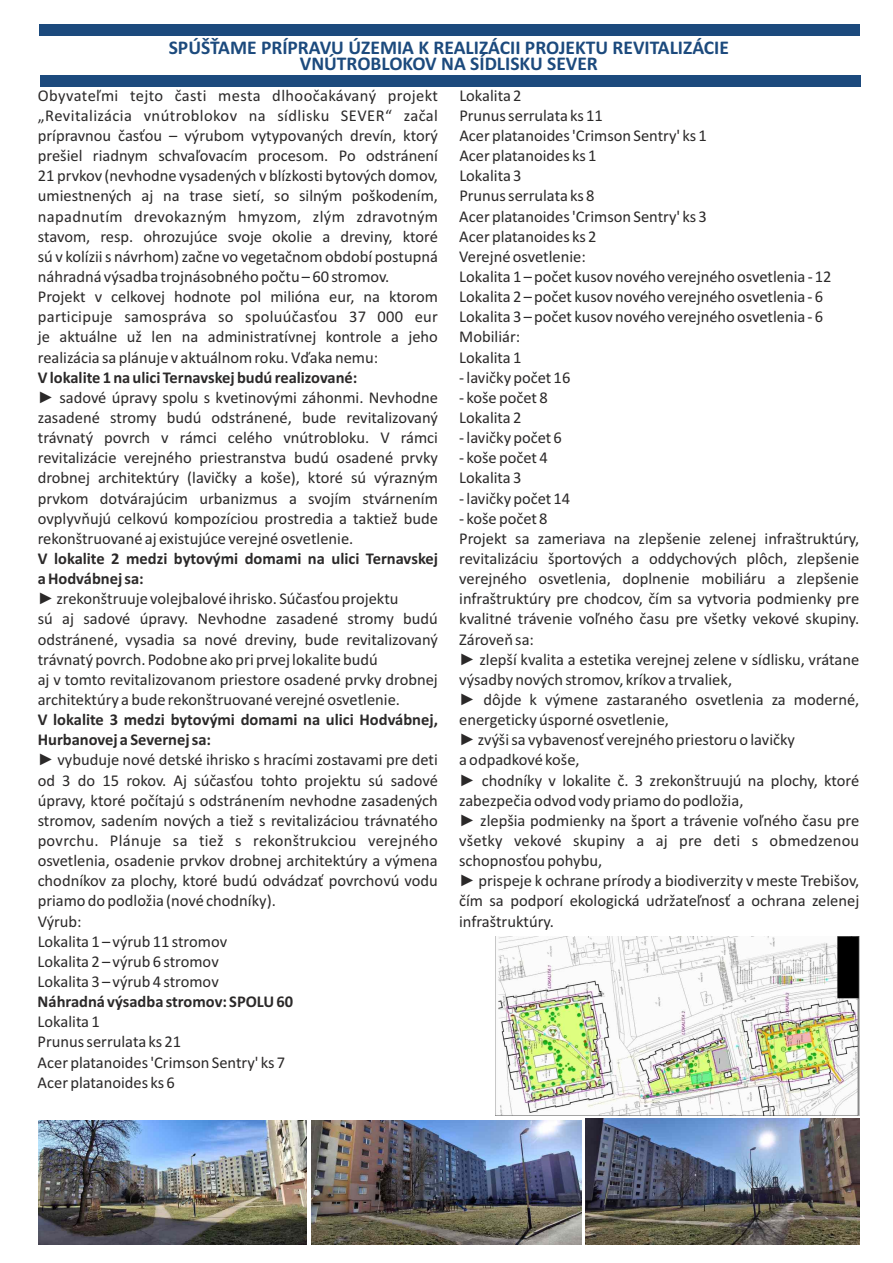
<style>
.page{position:relative;width:893px;height:1263px;background:#fff}
.page>*{position:absolute;margin:0;border:0;box-sizing:border-box;transform-origin:0 0}
.t1{font:700 19.5px/16.4px "Calibri";color:#1c4a7d;text-align:center}
.t2{font:16.5px/20.1px "Calibri";color:#2b2929}
.t3{font:700 16.5px "Calibri";color:#2b2929}
.t4{font:16.5px "Calibri";letter-spacing:.02em;color:#2b2929}
.t5{font:16.5px "Calibri";letter-spacing:.025em;color:#2b2929}
.s1{font-family:"Arial"}
.s2{font-weight:700}
</style>
<div class="page">
<div style="left:39px;top:24px;width:820px;height:11px;background:#1c4a7d"></div>
<div style="left:41px;top:75px;width:820px;height:11px;background:#1c4a7d"></div>
<img style="left:495px;top:936px;width:365px;height:180px">
<img style="left:38px;top:1121px;width:269px;height:123px">
<img style="left:312px;top:1120px;width:269px;height:124px">
<img style="left:586px;top:1118px;width:273px;height:126px">
<p class="t1" style="left:169px;top:41px;width:562px">SPÚŠŤAME PRÍPRAVU ÚZEMIA K REALIZÁCII PROJEKTU REVITALIZÁCIE<br>VNÚTROBLOKOV NA SÍDLISKU SEVER</p>
<p class="t5" style="left:38px;top:88px;width:402px">Obyvateľmi tejto časti mesta dlhoočakávaný projekt</p>
<p class="t2" style="left:459px;top:87px;width:64px">Lokalita 2</p>
<p class="t5" style="left:38px;top:108px;width:402px">„Revitalizácia vnútroblokov na sídlisku SEVER“ začal</p>
<p class="t2" style="left:459px;top:107px;width:145px">Prunus serrulata ks 11</p>
<p class="t2" style="left:38px;top:127px;width:402px">prípravnou časťou – výrubom vytypovaných drevín, ktorý</p>
<p class="t2" style="left:459px;top:127px;width:249px">Acer platanoides 'Crimson Sentry' ks 1</p>
<p class="t2" style="left:38px;top:147px;width:402px">prešiel riadnym schvaľovacím procesom. Po odstránení</p>
<p class="t2" style="left:459px;top:147px;width:139px">Acer platanoides ks 1</p>
<p class="t2" style="left:38px;top:167px;width:402px">21 prvkov (nevhodne vysadených v blízkosti bytových domov,</p>
<p class="t2" style="left:459px;top:167px;width:64px">Lokalita 3</p>
<p class="t2" style="left:38px;top:187px;width:402px">umiestnených aj na trase sietí, so silným poškodením,</p>
<p class="t2" style="left:459px;top:187px;width:137px">Prunus serrulata ks 8</p>
<p class="t4" style="left:38px;top:209px;width:402px">napadnutím drevokazným hmyzom, zlým zdravotným</p>
<p class="t2" style="left:459px;top:207px;width:249px">Acer platanoides 'Crimson Sentry' ks 3</p>
<p class="t2" style="left:38px;top:228px;width:402px">stavom, resp. ohrozujúce svoje okolie a dreviny, ktoré</p>
<p class="t2" style="left:459px;top:228px;width:139px">Acer platanoides ks 2</p>
<p class="t2" style="left:38px;top:248px;width:402px">sú v kolízii s návrhom) začne vo vegetačnom období postupná</p>
<p class="t2" style="left:459px;top:248px;width:128px">Verejné osvetlenie:</p>
<p class="t2" style="left:38px;top:268px;width:353px">náhradná výsadba trojnásobného počtu – 60 stromov.</p>
<p class="t2" style="left:459px;top:268px;width:374px">Lokalita 1 – počet kusov nového verejného osvetlenia - 12</p>
<p class="t2" style="left:38px;top:288px;width:402px">Projekt v celkovej hodnote pol milióna eur, na ktorom</p>
<p class="t2" style="left:459px;top:288px;width:365px">Lokalita 2 – počet kusov nového verejného osvetlenia - 6</p>
<p class="t4" style="left:38px;top:310px;width:402px">participuje samospráva so spoluúčasťou 37 000 eur</p>
<p class="t2" style="left:459px;top:308px;width:365px">Lokalita 3 – počet kusov nového verejného osvetlenia - 6</p>
<p class="t2" style="left:38px;top:328px;width:402px">je aktuálne už len na administratívnej kontrole a jeho</p>
<p class="t2" style="left:459px;top:328px;width:62px">Mobiliár:</p>
<p class="t2" style="left:38px;top:348px;width:342px">realizácia sa plánuje v aktuálnom roku. Vďaka nemu:</p>
<p class="t2" style="left:459px;top:348px;width:64px">Lokalita 1</p>
<p class="t3" style="left:38px;top:370px;width:321px">V lokalite 1 na ulici Ternavskej budú realizované:</p>
<p class="t2" style="left:459px;top:369px;width:113px">- lavičky počet 16</p>
<p class="t2" style="left:38px;top:389px;width:402px"><span class="s1">►</span> sadové úpravy spolu s kvetinovými záhonmi. Nevhodne</p>
<p class="t2" style="left:459px;top:389px;width:90px">- koše počet 8</p>
<p class="t2" style="left:38px;top:409px;width:402px">zasadené stromy budú odstránené, bude revitalizovaný</p>
<p class="t2" style="left:459px;top:409px;width:64px">Lokalita 2</p>
<p class="t2" style="left:38px;top:429px;width:402px">trávnatý povrch v rámci celého vnútrobloku. V rámci</p>
<p class="t2" style="left:459px;top:429px;width:104px">- lavičky počet 6</p>
<p class="t2" style="left:38px;top:449px;width:402px">revitalizácie verejného priestranstva budú osadené prvky</p>
<p class="t2" style="left:459px;top:449px;width:90px">- koše počet 4</p>
<p class="t2" style="left:38px;top:469px;width:402px">drobnej architektúry (lavičky a koše), ktoré sú výrazným</p>
<p class="t2" style="left:459px;top:469px;width:64px">Lokalita 3</p>
<p class="t2" style="left:38px;top:489px;width:402px">prvkom dotvárajúcim urbanizmus a svojím stvárnením</p>
<p class="t2" style="left:459px;top:489px;width:113px">- lavičky počet 14</p>
<p class="t2" style="left:38px;top:510px;width:402px">ovplyvňujú celkovú kompozíciou prostredia a taktiež bude</p>
<p class="t2" style="left:459px;top:510px;width:90px">- koše počet 8</p>
<p class="t2" style="left:38px;top:530px;width:317px">rekonštruované aj existujúce verejné osvetlenie.</p>
<p class="t2" style="left:459px;top:530px;width:402px">Projekt sa zameriava na zlepšenie zelenej infraštruktúry,</p>
<p class="t3" style="left:38px;top:552px;width:402px">V lokalite 2 medzi bytovými domami na ulici Ternavskej</p>
<p class="t2" style="left:459px;top:550px;width:402px">revitalizáciu športových a oddychových plôch, zlepšenie</p>
<p class="t3" style="left:38px;top:572px;width:107px">a Hodvábnej sa:</p>
<p class="t2" style="left:459px;top:570px;width:401px">verejného osvetlenia, doplnenie mobiliáru a zlepšenie</p>
<p class="t2" style="left:38px;top:590px;width:362px"><span class="s1">►</span>zrekonštruuje volejbalové ihrisko. Súčasťou projektu</p>
<p class="t2" style="left:459px;top:590px;width:402px">infraštruktúry pre chodcov, čím sa vytvoria podmienky pre</p>
<p class="t2" style="left:38px;top:610px;width:402px">sú aj sadové úpravy. Nevhodne zasadené stromy budú</p>
<p class="t2" style="left:459px;top:610px;width:402px">kvalitné trávenie voľného času pre všetky vekové skupiny.</p>
<p class="t2" style="left:38px;top:630px;width:402px">odstránené, vysadia sa nové dreviny, bude revitalizovaný</p>
<p class="t2" style="left:459px;top:630px;width:76px">Zároveň sa:</p>
<p class="t2" style="left:38px;top:650px;width:342px">trávnatý povrch. Podobne ako pri prvej lokalite budú</p>
<p class="t2" style="left:459px;top:650px;width:402px"><span class="s1">►</span> zlepší kvalita a estetika verejnej zelene v sídlisku, vrátane</p>
<p class="t2" style="left:38px;top:671px;width:402px">aj v tomto revitalizovanom priestore osadené prvky drobnej</p>
<p class="t2" style="left:459px;top:671px;width:274px">výsadby nových stromov, kríkov a trvaliek,</p>
<p class="t2" style="left:38px;top:691px;width:364px">architektúry a bude rekonštruované verejné osvetlenie.</p>
<p class="t2" style="left:459px;top:691px;width:402px"><span class="s1">►</span> dôjde k výmene zastaraného osvetlenia za moderné,</p>
<p class="t3" style="left:38px;top:713px;width:402px">V lokalite 3 medzi bytovými domami na ulici Hodvábnej,</p>
<p class="t2" style="left:459px;top:711px;width:211px">energeticky úsporné osvetlenie,</p>
<p class="t3" style="left:38px;top:733px;width:175px">Hurbanovej a Severnej sa:</p>
<p class="t2" style="left:459px;top:731px;width:337px"><span class="s1">►</span>zvýši sa vybavenosť verejného priestoru o lavičky</p>
<p class="t2" style="left:38px;top:751px;width:402px"><span class="s1">►</span> vybuduje nové detské ihrisko s hracími zostavami pre deti</p>
<p class="t2" style="left:459px;top:751px;width:122px">a odpadkové koše,</p>
<p class="t2" style="left:38px;top:771px;width:402px">od 3 do 15 rokov. Aj súčasťou tohto projektu sú sadové</p>
<p class="t2" style="left:459px;top:771px;width:402px"><span class="s1">►</span> chodníky v lokalite č. 3 zrekonštruujú na plochy, ktoré</p>
<p class="t2" style="left:38px;top:791px;width:402px">úpravy, ktoré počítajú s odstránením nevhodne zasadených</p>
<p class="t2" style="left:459px;top:791px;width:286px">zabezpečia odvod vody priamo do podložia,</p>
<p class="t2" style="left:38px;top:812px;width:402px">stromov, sadením nových a tiež s revitalizáciou trávnatého</p>
<p class="t2" style="left:459px;top:812px;width:402px"><span class="s1">►</span> zlepšia podmienky na šport a trávenie voľného času pre</p>
<p class="t4" style="left:38px;top:834px;width:402px">povrchu. Plánuje sa tiež s rekonštrukciou verejného</p>
<p class="t2" style="left:459px;top:832px;width:402px">všetky vekové skupiny a aj pre deti s obmedzenou</p>
<p class="t2" style="left:38px;top:852px;width:402px">osvetlenia, osadenie prvkov drobnej architektúry a výmena</p>
<p class="t2" style="left:459px;top:852px;width:145px">schopnosťou pohybu,</p>
<p class="t2" style="left:38px;top:872px;width:402px">chodníkov za plochy, ktoré budú odvádzať povrchovú vodu</p>
<p class="t2" style="left:459px;top:872px;width:402px"><span class="s1">►</span> prispeje k ochrane prírody a biodiverzity v meste Trebišov,</p>
<p class="t2" style="left:38px;top:892px;width:240px">priamo do podložia (nové chodníky).</p>
<p class="t2" style="left:459px;top:892px;width:402px">čím sa podporí ekologická udržateľnosť a ochrana zelenej</p>
<p class="t2" style="left:38px;top:912px;width:46px">Výrub:</p>
<p class="t2" style="left:459px;top:912px;width:96px">infraštruktúry.</p>
<p class="t2" style="left:38px;top:932px;width:257px">Lokalita 1 – výrub 11 stromov<br>Lokalita 2 – výrub 6 stromov<br>Lokalita 3 – výrub 4 stromov<br><span class="s2">Náhradná výsadba stromov: SPOLU 60<br></span>Lokalita 1<br>Prunus serrulata ks 21<br>Acer platanoides 'Crimson Sentry' ks 7<br>Acer platanoides ks 6</p>
</div>
